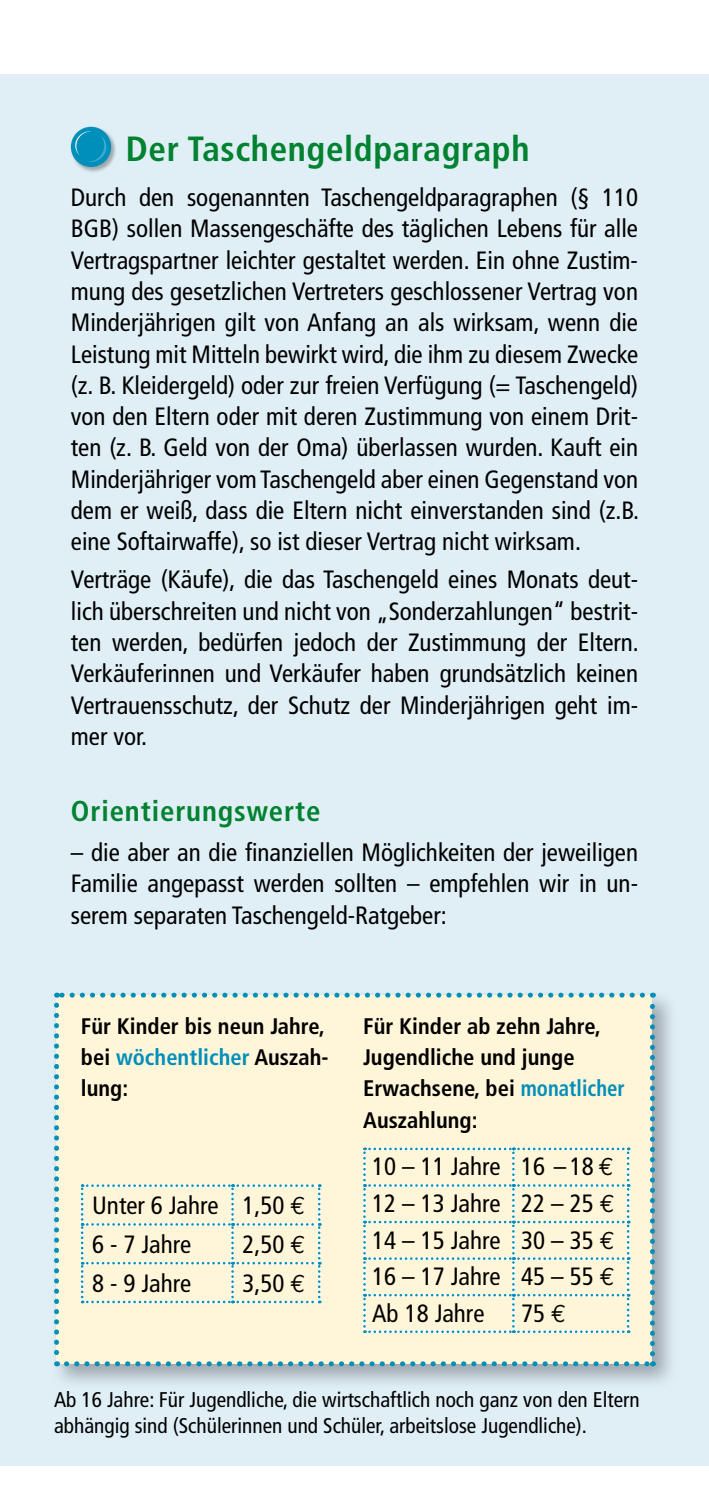
<style>
.page{position:relative;width:709px;height:1489px;background:#fff}
.page>*{position:absolute;margin:0;border:0;box-sizing:border-box;transform-origin:0 0}
.t1{font:700 condensed 35px "Frutiger LT Com";letter-spacing:.02em;color:#008230}
.t2{font:700 condensed 28.75px "Frutiger LT Com";letter-spacing:.03em;color:#008230}
.t3{font:condensed 25px/31.2px "Frutiger LT Com";color:#000;text-align:justify}
.t4{font:700 condensed 22.5px/31.2px "Frutiger LT Com";color:#000}
.t5{font:condensed 21.25px/25.5px "Frutiger LT Com";color:#000}
.s1{color:#008eba}
.s2{font-family:"Euro Mono";font-stretch:normal}
</style>
<div class="page">
<div style="left:0;top:74px;width:709px;height:1392px;background:#e0eef6"></div>
<div style="left:70px;top:126px;width:47px;height:47px;background:#000;opacity:.3"></div>
<div style="left:71px;top:127px;width:40px;height:40px;background:#008eba;border-radius:50%"></div>
<svg style="left:75px;top:131px;width:32px;height:31px"></svg>
<div style="left:50px;top:988px;width:629px;height:402px;background:#000;opacity:.3"></div>
<div style="left:57px;top:995px;width:595px;height:368px;background:#fff5d8"></div>
<svg style="left:54px;top:1005px;width:5px;height:361px"></svg>
<svg style="left:66px;top:1361px;width:587px;height:5px"></svg>
<svg style="left:650px;top:992px;width:5px;height:361px"></svg>
<svg style="left:57px;top:992px;width:585px;height:5px"></svg>
<svg style="left:81px;top:1184px;width:239px;height:119px"></svg>
<svg style="left:363px;top:1147px;width:266px;height:185px"></svg>
<h1 class="t1" style="left:126px;top:128px;width:405px">Der Taschengeldparagraph</h1>
<p class="t3" style="left:71px;top:182px;width:569px">Durch den sogenannten Taschengeldparagraphen (§ 110<br>BGB) sollen Massengeschäfte des täglichen Lebens für alle Vertragspartner leichter gestaltet werden. Ein ohne Zustim&shy;mung des gesetzlichen Vertreters geschlossener Vertrag von Minderjährigen gilt von Anfang an als wirksam, wenn die Leistung mit Mitteln bewirkt wird, die ihm zu diesem Zwecke (z. B. Kleidergeld) oder zur freien Verfügung (= Taschengeld) von den Eltern oder mit deren Zustimmung von einem Drit&shy;ten (z. B. Geld von der Oma) überlassen wurden. Kauft ein Minderjähriger vom Taschengeld aber einen Gegenstand von dem er weiß, dass die Eltern nicht einverstanden sind (z.B. eine Softairwaffe), so ist dieser Vertrag nicht wirksam.</p>
<p class="t3" style="left:71px;top:564px;width:569px">Verträge (Käufe), die das Taschengeld eines Monats deut&shy;lich überschreiten und nicht von „Sonderzahlungen“ bestrit&shy;ten werden, bedürfen jedoch der Zustimmung der Eltern.<br>Verkäuferinnen und Verkäufer haben grundsätzlich keinen Vertrauensschutz, der Schutz der Minderjährigen geht im&shy;mer vor.</p>
<p class="t2" style="left:71px;top:793px;width:251px">Orientierungswerte</p>
<p class="t3" style="left:71px;top:836px;width:568px">– die aber an die finanziellen Möglichkeiten der jeweiligen Familie angepasst werden sollten – empfehlen wir in un&shy;serem separaten Taschengeld-Ratgeber:</p>
<p class="t4" style="left:81px;top:1010px;width:249px">Für Kinder bis neun Jahre, bei <span class="s1">wöchentlicher</span> Auszah&shy;lung:</p>
<p class="t3" style="left:92px;top:1186px;width:215px;line-height:38.8px">Unter 6 Jahre 1,50 <span class="s2">€<br></span>6 - 7 Jahre</p>
<p class="t3" style="left:242px;top:1228px;width:64px">2,50 <span class="s2">€</span></p>
<p class="t3" style="left:92px;top:1267px;width:101px">8 - 9 Jahre</p>
<p class="t3" style="left:242px;top:1267px;width:64px">3,50 <span class="s2">€</span></p>
<p class="t4" style="left:363px;top:1010px;width:263px">Für Kinder ab zehn Jahre,<br>Jugendliche und junge<br>Erwachsene, bei <span class="s1">monatlicher<br></span>Auszahlung:</p>
<p class="t3" style="left:372px;top:1148px;width:244px;line-height:36.5px">10 – 11 Jahre 16 – 18 <span class="s2">€ </span>12 – 13 Jahre 22 – 25 <span class="s2">€ </span>14 – 15 Jahre 30 – 35 <span class="s2">€ </span>16 – 17 Jahre 45 – 55 <span class="s2">€ </span>Ab 18 Jahre</p>
<p class="t3" style="left:521px;top:1297px;width:46px">75 <span class="s2">€</span></p>
<p class="t5" style="left:54px;top:1386px;width:587px">Ab 16 Jahre: Für Jugendliche, die wirtschaftlich noch ganz von den Eltern abhängig sind (Schülerinnen und Schüler, arbeitslose Jugendliche).</p>
</div>
